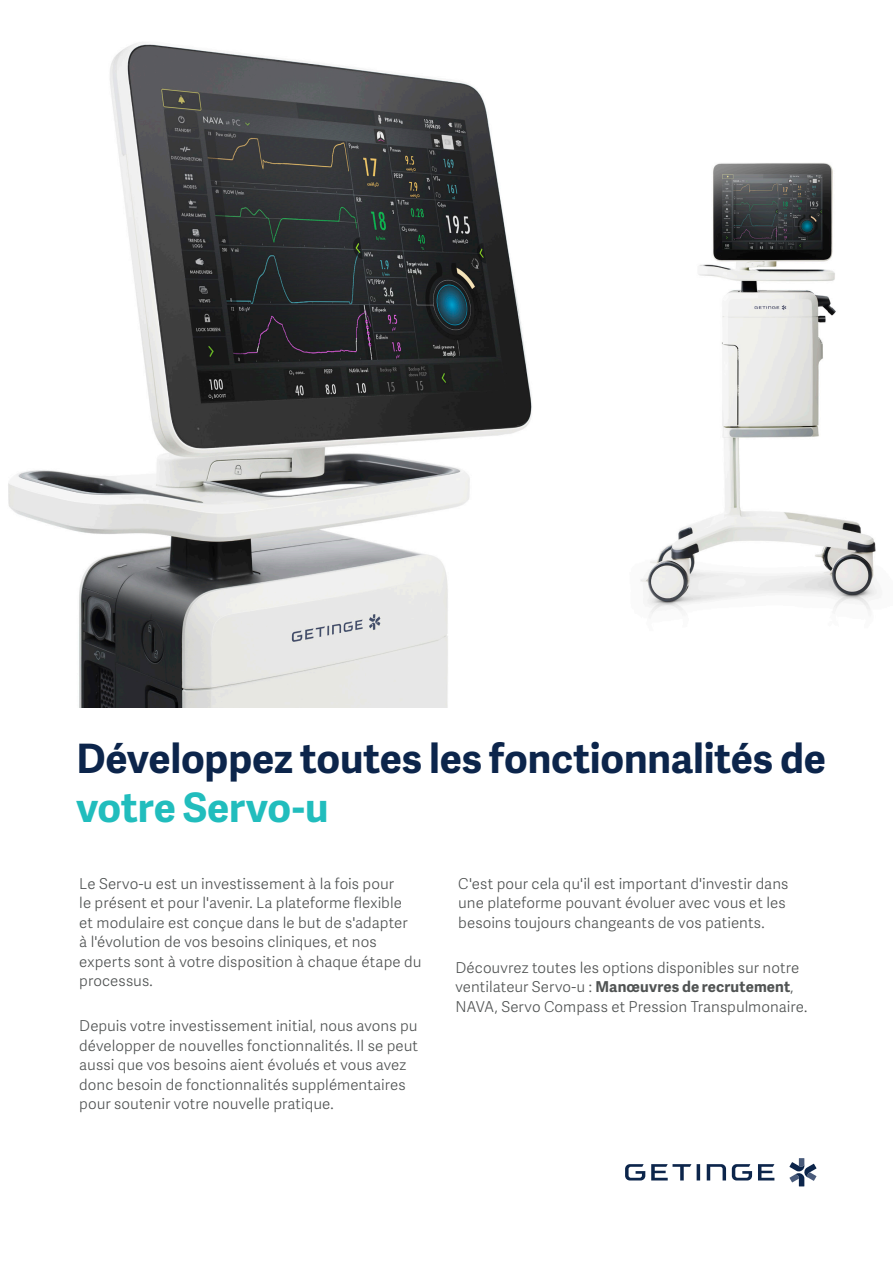
<style>
.page{position:relative;width:893px;height:1263px;background:#fff}
.page>*{position:absolute;margin:0;border:0;box-sizing:border-box;transform-origin:0 0}
.Heading_Adelle_Sans{font:700 40.5px/48.6px "Adelle Sans";letter-spacing:-.005em;color:#0c254b}
.Sub_heading_number{font:15px/19.5px "Adelle Sans Lt";letter-spacing:.005em;color:#505353}
.Bullets_Granite{font:15px/19.5px "Adelle Sans Lt";letter-spacing:.005em;color:#505353}
.s1{color:#21bdbd}
.s2{font-family:"Adelle Sans";font-weight:700}
</style>
<div class="page">
<img style="left:8px;top:42px;width:869px;height:665px">
<svg style="left:789px;top:1158px;width:27px;height:28px"></svg>
<svg style="left:758px;top:1164px;width:16px;height:16px"></svg>
<svg style="left:651px;top:1164px;width:40px;height:16px"></svg>
<svg style="left:697px;top:1164px;width:3px;height:16px"></svg>
<svg style="left:625px;top:1164px;width:20px;height:16px"></svg>
<svg style="left:732px;top:1164px;width:20px;height:16px"></svg>
<svg style="left:707px;top:1164px;width:19px;height:16px"></svg>
<p class="Heading_Adelle_Sans" style="left:77px;top:733px;width:751px">Développez toutes les fonctionnalités de <span class="s1">votre Servo-u</span></p>
<p class="Sub_heading_number" style="left:79px;top:873px;width:344px">Le Servo-u est un investissement à la fois pour<br>le présent et pour l'avenir. La plateforme flexible<br>et modulaire est conçue dans le but de s'adapter<br>à l'évolution de vos besoins cliniques, et nos experts sont à votre disposition à chaque étape du processus.</p>
<p class="Sub_heading_number" style="left:79px;top:1016px;width:340px">Depuis votre investissement initial, nous avons pu développer de nouvelles fonctionnalités. Il se peut aussi que vos besoins aient évolués et vous avez donc besoin de fonctionnalités supplémentaires pour soutenir votre nouvelle pratique.</p>
<p class="Sub_heading_number" style="left:458px;top:873px;width:332px">C'est pour cela qu'il est important d'investir dans une plateforme pouvant évoluer avec vous et les besoins toujours changeants de vos patients.</p>
<p class="Bullets_Granite" style="left:455px;top:957px;width:353px">Découvrez toutes les options disponibles sur notre ventilateur Servo-u : <span class="s2">Manœuvres de recrutement</span>,<br>NAVA, Servo Compass et Pression Transpulmonaire.</p>
</div>
